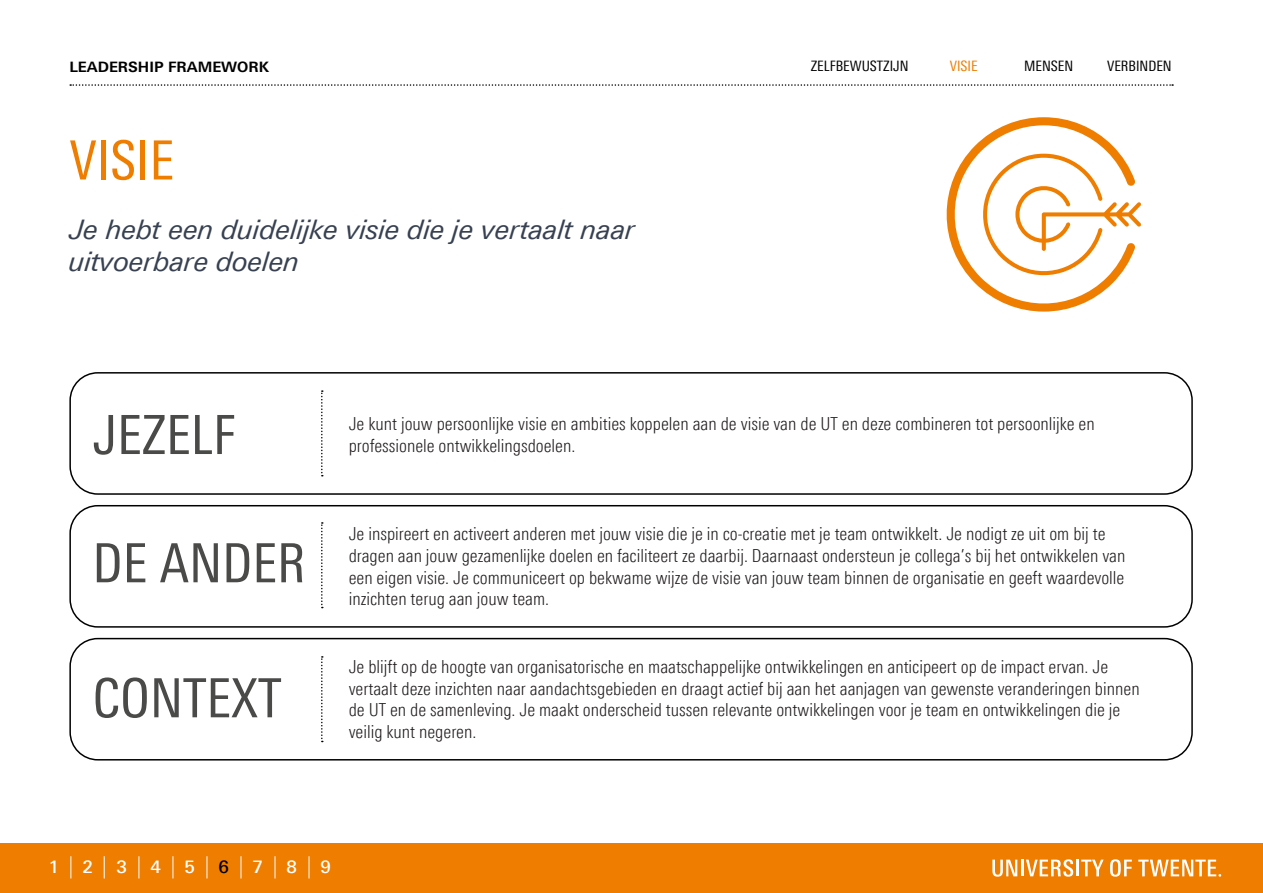
<style>
.page{position:relative;width:1263px;height:893px;background:#fff}
.page>*{position:absolute;margin:0;border:0;box-sizing:border-box;transform-origin:0 0}
.t1{font:54px "Linotype Univers 420 Cn";color:#4a4a49}
.t2{font:54px "Linotype Univers 420 Cn";color:#ef7d00}
.t3{font:italic 27px/32.4px "Linotype Univers 431";color:#374151}
.t4{font:300 18px/21.6px "Linotype Univers 320 Cn";color:#211d1e}
.t5{font:500 17.25px "Linotype Univers 530";color:#fff}
.t6{font:500 17.25px "Linotype Univers 530";color:#000}
.t7{font:14.4px "Linotype Univers 420 Cn";color:#000}
.t8{font:700 14.4px "Linotype Univers 630";color:#000}
.t9{font:14.4px "Linotype Univers 420 Cn";color:#ef7d00}
</style>
<div class="page">
<svg style="left:70px;top:84px;width:1103px;height:2px"></svg>
<div style="left:69px;top:372px;width:1124px;height:123px;border:2px solid #000;border-radius:28px"></div>
<div style="left:69px;top:505px;width:1124px;height:123px;border:2px solid #000;border-radius:28px"></div>
<div style="left:69px;top:638px;width:1124px;height:122px;border:2px solid #000;border-radius:28px"></div>
<svg style="left:321px;top:390px;width:2px;height:86px"></svg>
<svg style="left:321px;top:522px;width:2px;height:86px"></svg>
<svg style="left:321px;top:656px;width:2px;height:86px"></svg>
<div style="left:0;top:843px;width:1263px;height:50px;background:#ef7d00"></div>
<svg style="left:992px;top:860px;width:25px;height:17px"></svg>
<hr style="left:1021px;top:860px;width:3px;height:16px;background:#fff">
<hr style="left:1076px;top:860px;width:3px;height:16px;background:#fff">
<svg style="left:1026px;top:859px;width:47px;height:18px"></svg>
<svg style="left:1138px;top:860px;width:83px;height:17px"></svg>
<svg style="left:1081px;top:860px;width:22px;height:16px"></svg>
<svg style="left:1110px;top:859px;width:22px;height:18px"></svg>
<svg style="left:946px;top:117px;width:195px;height:195px"></svg>
<svg style="left:70px;top:856px;width:1px;height:22px"></svg>
<svg style="left:104px;top:856px;width:1px;height:22px"></svg>
<svg style="left:138px;top:856px;width:1px;height:22px"></svg>
<svg style="left:172px;top:856px;width:1px;height:22px"></svg>
<svg style="left:206px;top:856px;width:1px;height:22px"></svg>
<svg style="left:240px;top:856px;width:1px;height:22px"></svg>
<svg style="left:274px;top:856px;width:1px;height:22px"></svg>
<svg style="left:309px;top:856px;width:1px;height:22px"></svg>
<p class="t8" style="left:69px;top:59px;width:201px">LEADERSHIP FRAMEWORK</p>
<p class="t7" style="left:811px;top:57px;width:99px">ZELFBEWUSTZIJN</p>
<p class="t9" style="left:950px;top:57px;width:29px">VISIE</p>
<p class="t7" style="left:1024px;top:57px;width:51px">MENSEN</p>
<p class="t7" style="left:1107px;top:57px;width:66px">VERBINDEN</p>
<h1 class="t2" style="left:69px;top:129px;width:106px">VISIE</h1>
<h2 class="t3" style="left:69px;top:213px;width:568px">Je hebt een duidelijke visie die je vertaalt naar uitvoerbare doelen</h2>
<h1 class="t1" style="left:92px;top:403px;width:145px">JEZELF</h1>
<h1 class="t1" style="left:92px;top:532px;width:214px">DE ANDER</h1>
<h1 class="t1" style="left:92px;top:667px;width:191px">CONTEXT</h1>
<p class="t4" style="left:349px;top:413px;width:747px">Je kunt jouw persoonlijke visie en ambities koppelen aan de visie van de UT en deze combineren tot persoonlijke en</p>
<p class="t4" style="left:349px;top:434px;width:228px">professionele ontwikkelingsdoelen.</p>
<p class="t4" style="left:349px;top:523px;width:778px">Je inspireert en activeert anderen met jouw visie die je in co-creatie met je team ontwikkelt. Je nodigt ze uit om bij te dragen aan jouw gezamenlijke doelen en faciliteert ze daarbij. Daarnaast ondersteun je collega’s bij het ontwikkelen van een eigen visie. Je communiceert op bekwame wijze de visie van jouw team binnen de organisatie en geeft waardevolle inzichten terug aan jouw team.</p>
<p class="t4" style="left:349px;top:656px;width:792px">Je blijft op de hoogte van organisatorische en maatschappelijke ontwikkelingen en anticipeert op de impact ervan. Je vertaalt deze inzichten naar aandachtsgebieden en draagt actief bij aan het aanjagen van gewenste veranderingen binnen de UT en de samenleving. Je maakt onderscheid tussen relevante ontwikkelingen voor je team en ontwikkelingen die je veilig kunt negeren.</p>
<p class="t5" style="left:48px;top:856px;width:12px">1</p>
<p class="t5" style="left:82px;top:856px;width:12px">2</p>
<p class="t5" style="left:116px;top:856px;width:12px">3</p>
<p class="t5" style="left:150px;top:856px;width:12px">4</p>
<p class="t5" style="left:184px;top:856px;width:12px">5</p>
<p class="t6" style="left:218px;top:856px;width:12px">6</p>
<p class="t5" style="left:253px;top:856px;width:12px">7</p>
<p class="t5" style="left:287px;top:856px;width:12px">8</p>
<p class="t5" style="left:321px;top:856px;width:12px">9</p>
</div>
